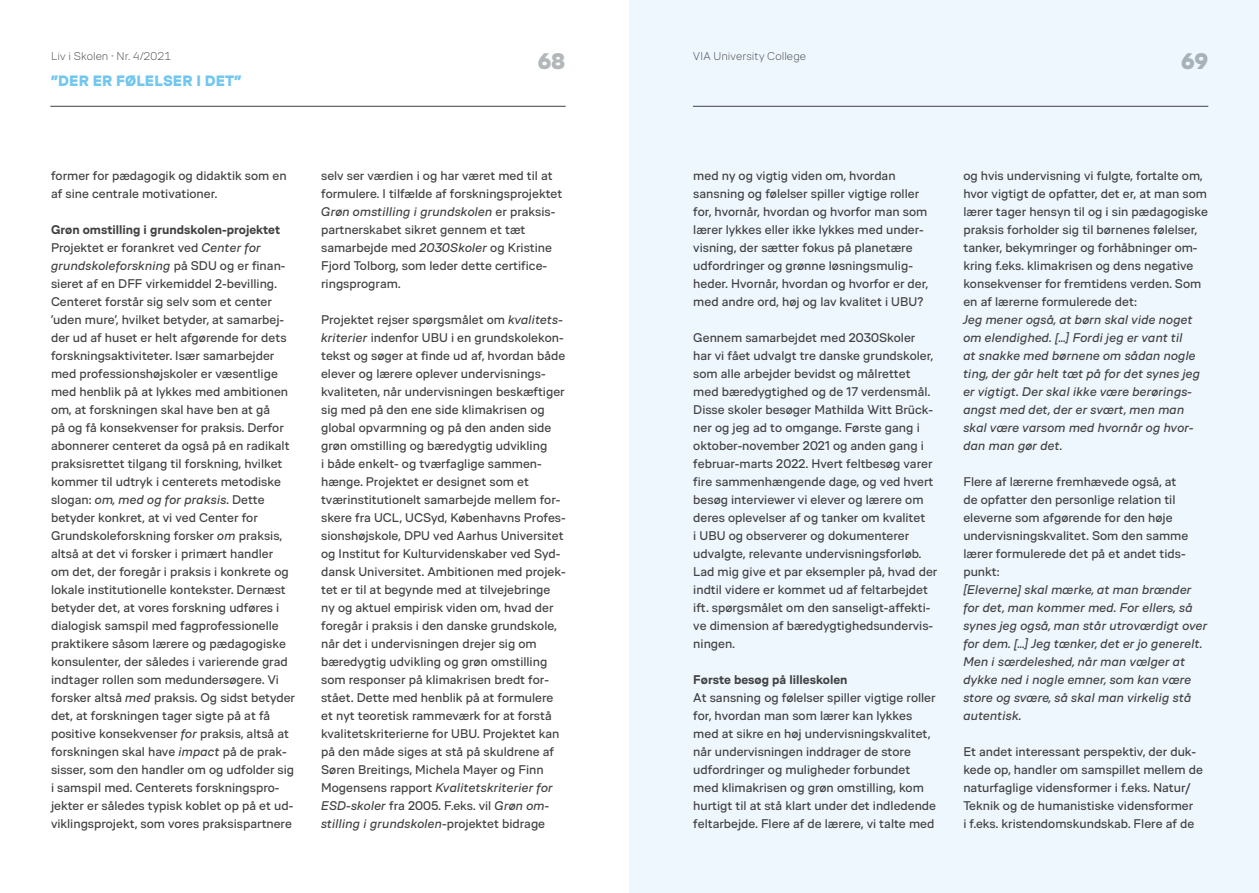
<style>
.page{position:relative;width:1259px;height:893px;background:#fff}
.page>*{position:absolute;margin:0;border:0;box-sizing:border-box;transform-origin:0 0}
.t1{font:900 22.5px "VIA Type";color:#b2b7ba}
.t2{font:900 15px "VIA Type";letter-spacing:.01em;color:#72c6ef}
.t3{font:12.6px/18px "VIA Type";color:#414042}
.t4{font:italic 12.6px/18px "VIA Type";color:#414042}
.t5{font:700 12.6px "VIA Type";color:#414042}
.t6{font:300 11.25px "VIA Type";letter-spacing:.01em;color:#414042}
.s1{font-weight:700}
.s2{font-style:italic}
</style>
<div class="page">
<div style="left:629px;top:0;width:630px;height:893px;background:#eef7fd"></div>
<hr style="left:50px;top:106px;width:516px;height:1px;background:#414042">
<hr style="left:693px;top:106px;width:515px;height:1px;background:#414042">
<p class="t6" style="left:51px;top:50px;width:122px">Liv i Skolen • Nr. 4/2021</p>
<h1 class="t1" style="left:537px;top:47px;width:30px">68</h1>
<p class="t6" style="left:693px;top:50px;width:114px">VIA University College</p>
<h1 class="t1" style="left:1181px;top:47px;width:28px">69</h1>
<p class="t2" style="left:51px;top:71px;width:192px">”DER ER FØLELSER I DET”</p>
<p class="t3" style="left:51px;top:167px;width:237px">former for pædagogik og didaktik som en af sine centrale motivationer.</p>
<p class="t3" style="left:51px;top:221px;width:246px"><span class="s1">Grøn omstilling i grundskolen-projektet </span>Projektet er forankret ved <span class="s2">Center for grundskoleforskning</span> på SDU og er finan&shy;sieret af en DFF virkemiddel 2-bevilling.<br>Centeret forstår sig selv som et center ’uden mure’, hvilket betyder, at samarbej&shy;der ud af huset er helt afgørende for dets forskningsaktiviteter. Især samarbejder med professionshøjskoler er væsentlige med henblik på at lykkes med ambitionen om, at forskningen skal have ben at gå<br>på og få konsekvenser for praksis. Derfor abonnerer centeret da også på en radikalt praksisrettet tilgang til forskning, hvilket kommer til udtryk i centerets metodiske slogan: <span class="s2">om, med og for praksis</span>. Dette betyder konkret, at vi ved Center for Grundskoleforskning forsker <span class="s2">om</span> praksis, altså at det vi forsker i primært handler<br>om det, der foregår i praksis i konkrete og lokale institutionelle kontekster. Dernæst betyder det, at vores forskning udføres i dialogisk samspil med fagprofessionelle praktikere såsom lærere og pædagogiske konsulenter, der således i varierende grad indtager rollen som medundersøgere. Vi forsker altså <span class="s2">med</span> praksis. Og sidst betyder det, at forskningen tager sigte på at få positive konsekvenser <span class="s2">for</span> praksis, altså at forskningen skal have <span class="s2">impact</span> på de prak&shy;sisser, som den handler om og udfolder sig i samspil med. Centerets forskningspro&shy;jekter er således typisk koblet op på et ud&shy;viklingsprojekt, som vores praksispartnere</p>
<p class="t3" style="left:321px;top:167px;width:243px">selv ser værdien i og har været med til at formulere. I tilfælde af forskningsprojektet <span class="s2">Grøn omstilling i grundskolen</span> er praksis&shy;partnerskabet sikret gennem et tæt samarbejde med <span class="s2">2030Skoler</span> og Kristine Fjord Tolborg, som leder dette certifice&shy;ringsprogram.</p>
<p class="t3" style="left:321px;top:311px;width:246px">Projektet rejser spørgsmålet om <span class="s2">kvalitets&shy;kriterier</span> indenfor UBU i en grundskolekon&shy;tekst og søger at finde ud af, hvordan både elever og lærere oplever undervisnings&shy;kvaliteten, når undervisningen beskæftiger sig med på den ene side klimakrisen og global opvarmning og på den anden side grøn omstilling og bæredygtig udvikling<br>i både enkelt- og tværfaglige sammen&shy;hænge. Projektet er designet som et tværinstitutionelt samarbejde mellem for&shy;skere fra UCL, UCSyd, Københavns Profes&shy;sionshøjskole, DPU ved Aarhus Universitet og Institut for Kulturvidenskaber ved Syd&shy;dansk Universitet. Ambitionen med projek&shy;tet er til at begynde med at tilvejebringe ny og aktuel empirisk viden om, hvad der foregår i praksis i den danske grundskole, når det i undervisningen drejer sig om bæredygtig udvikling og grøn omstilling som responser på klimakrisen bredt for&shy;stået. Dette med henblik på at formulere et nyt teoretisk rammeværk for at forstå kvalitetskriterierne for UBU. Projektet kan på den måde siges at stå på skuldrene af Søren Breitings, Michela Mayer og Finn Mogensens rapport <span class="s2">Kvalitetskriterier for ESD-skoler</span> fra 2005. F.eks. vil <span class="s2">Grøn om&shy;stilling i grundskolen</span>-projektet bidrage</p>
<p class="t3" style="left:693px;top:167px;width:236px">med ny og vigtig viden om, hvordan sansning og følelser spiller vigtige roller for, hvornår, hvordan og hvorfor man som lærer lykkes eller ikke lykkes med under&shy;visning, der sætter fokus på planetære udfordringer og grønne løsningsmulig&shy;heder. Hvornår, hvordan og hvorfor er der, med andre ord, høj og lav kvalitet i UBU?</p>
<p class="t3" style="left:693px;top:329px;width:245px">Gennem samarbejdet med 2030Skoler<br>har vi fået udvalgt tre danske grundskoler, som alle arbejder bevidst og målrettet med bæredygtighed og de 17 verdensmål.<br>Disse skoler besøger Mathilda Witt Brück&shy;ner og jeg ad to omgange. Første gang i oktober-november 2021 og anden gang i februar-marts 2022. Hvert feltbesøg varer fire sammenhængende dage, og ved hvert besøg interviewer vi elever og lærere om deres oplevelser af og tanker om kvalitet<br>i UBU og observerer og dokumenterer udvalgte, relevante undervisningsforløb.<br>Lad mig give et par eksempler på, hvad der indtil videre er kommet ud af feltarbejdet ift. spørgsmålet om den sanseligt-affekti&shy;ve dimension af bæredygtighedsundervis&shy;ningen.</p>
<p class="t5" style="left:693px;top:672px;width:156px">Første besøg på lilleskolen</p>
<p class="t3" style="left:693px;top:689px;width:244px">At sansning og følelser spiller vigtige roller for, hvordan man som lærer kan lykkes med at sikre en høj undervisningskvalitet, når undervisningen inddrager de store udfordringer og muligheder forbundet med klimakrisen og grøn omstilling, kom hurtigt til at stå klart under det indledende feltarbejde. Flere af de lærere, vi talte med</p>
<p class="t3" style="left:963px;top:167px;width:246px">og hvis undervisning vi fulgte, fortalte om, hvor vigtigt de opfatter, det er, at man som lærer tager hensyn til og i sin pædagogiske praksis forholder sig til børnenes følelser, tanker, bekymringer og forhåbninger om&shy;kring f.eks. klimakrisen og dens negative konsekvenser for fremtidens verden. Som en af lærerne formulerede det:</p>
<p class="t4" style="left:963px;top:311px;width:238px">Jeg mener også, at børn skal vide noget om elendighed. […] Fordi jeg er vant til<br>at snakke med børnene om sådan nogle ting, der går helt tæt på for det synes jeg er vigtigt. Der skal ikke være berørings&shy;angst med det, der er svært, men man skal være varsom med hvornår og hvor&shy;dan man gør det.</p>
<p class="t3" style="left:963px;top:473px;width:226px">Flere af lærerne fremhævede også, at de opfatter den personlige relation til eleverne som afgørende for den høje undervisningskvalitet. Som den samme lærer formulerede det på et andet tids&shy;punkt:</p>
<p class="t4" style="left:963px;top:581px;width:246px">[Eleverne] skal mærke, at man brænder for det, man kommer med. For ellers, så synes jeg også, man står utroværdigt over for dem. […] Jeg tænker, det er jo generelt.<br>Men i særdeleshed, når man vælger at dykke ned i nogle emner, som kan være store og svære, så skal man virkelig stå autentisk.</p>
<p class="t3" style="left:963px;top:743px;width:241px">Et andet interessant perspektiv, der duk&shy;kede op, handler om samspillet mellem de naturfaglige vidensformer i f.eks. Natur/ Teknik og de humanistiske vidensformer<br>i f.eks. kristendomskundskab. Flere af de</p>
</div>
